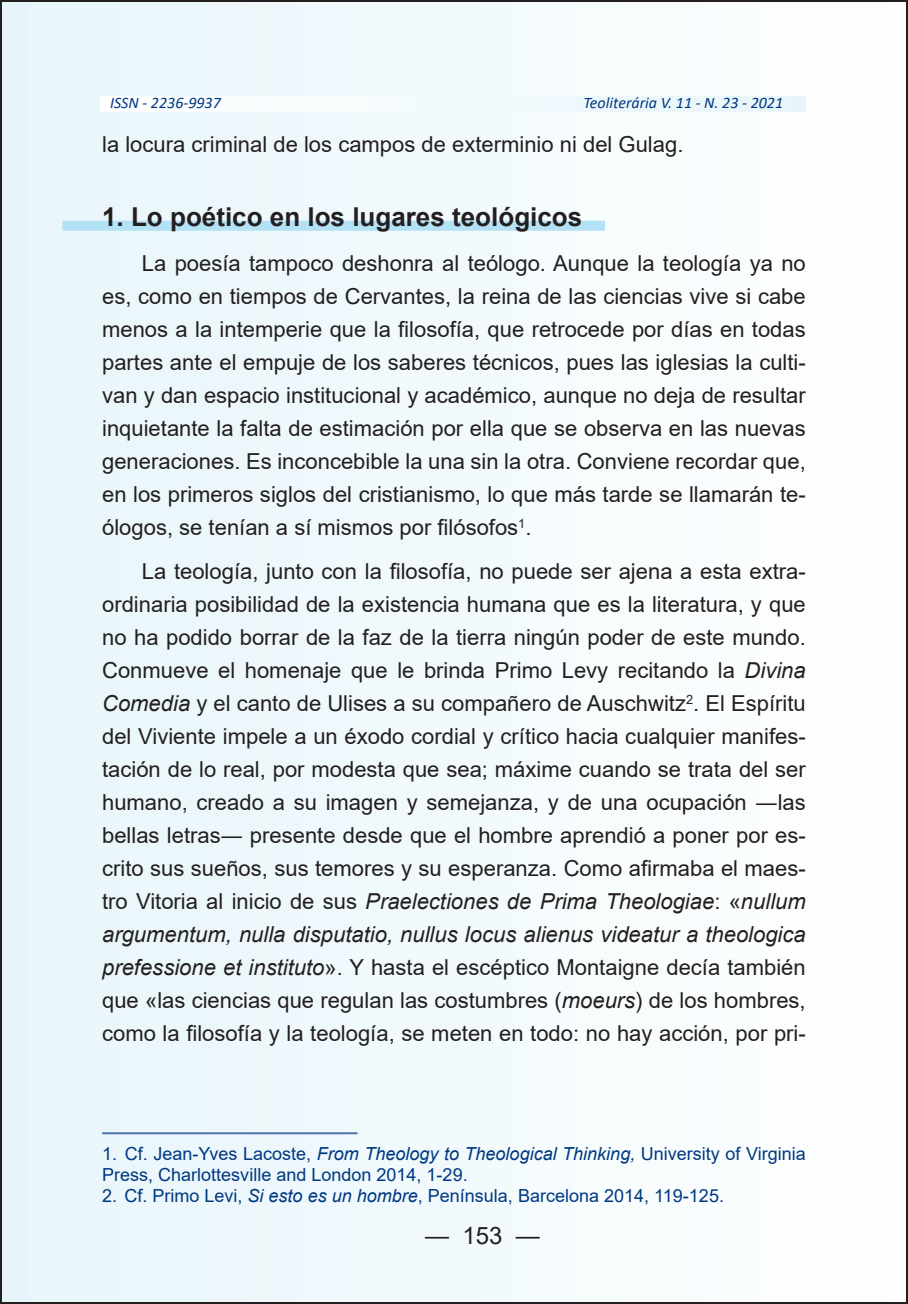
<style>
.page{position:relative;width:908px;height:1304px;background:#fff}
.page>*{position:absolute;margin:0;border:0;box-sizing:border-box;transform-origin:0 0}
.t1{font:700 26px "Arial";color:#231f20}
.t2{font:24px "Arial";color:#231f20}
.t3{font:22px/33px "Arial";color:#231f20;text-align:justify}
.t4{font:18px/21px "Arial";color:#003882}
.t5{font:italic 16px "Calibri";color:#003882}
.s1{font-style:italic}
</style>
<div class="page">
<div style="left:1px;top:1px;width:905px;height:1302px;background:#f2f9fc"></div>
<div style="left:62px;top:221px;width:542px;height:10px;background:#b3e2f6"></div>
<hr style="left:102px;top:1132px;width:255px;height:2px;background:#4d74a8">
<p class="t5" style="left:110px;top:92px;width:112px">ISSN - 2236-9937</p>
<p class="t5" style="left:583px;top:92px;width:201px">Teoliterária V. 11 - N. 23 - 2021</p>
<p class="t3" style="left:102px;top:128px;width:582px">la locura criminal de los campos de exterminio ni del Gulag.</p>
<p class="t1" style="left:102px;top:199px;width:481px">1. Lo poético en los lugares teológicos</p>
<p class="t3" style="left:102px;top:246px;width:705px;text-indent:40px">La poesía tampoco deshonra al teólogo. Aunque la teología ya no es, como en tiempos de Cervantes, la reina de las ciencias vive si cabe menos a la intemperie que la filosofía, que retrocede por días en todas partes ante el empuje de los saberes técnicos, pues las iglesias la culti&shy;van y dan espacio institucional y académico, aunque no deja de resultar inquietante la falta de estimación por ella que se observa en las nuevas generaciones. Es inconcebible la una sin la otra. Conviene recordar que, en los primeros siglos del cristianismo, lo que más tarde se llamarán te&shy;ólogos, se tenían a sí mismos por filósofos<sup>1</sup>.</p>
<p class="t3" style="left:102px;top:555px;width:705px;text-indent:40px">La teología, junto con la filosofía, no puede ser ajena a esta extra&shy;ordinaria posibilidad de la existencia humana que es la literatura, y que no ha podido borrar de la faz de la tierra ningún poder de este mundo.<br>Conmueve el homenaje que le brinda Primo Levy recitando la <span class="s1">Divina Comedia</span> y el canto de Ulises a su compañero de Auschwitz<sup>2</sup>. El Espíritu del Viviente impele a un éxodo cordial y crítico hacia cualquier manifes&shy;tación de lo real, por modesta que sea; máxime cuando se trata del ser humano, creado a su imagen y semejanza, y de una ocupación ―las bellas letras― presente desde que el hombre aprendió a poner por es&shy;crito sus sueños, sus temores y su esperanza. Como afirmaba el maes&shy;tro Vitoria al inicio de sus <span class="s1">Praelectiones de Prima Theologiae</span>: «<span class="s1">nullum argumentum, nulla disputatio, nullus locus alienus videatur a theologica prefessione et instituto</span>». Y hasta el escéptico Montaigne decía también que «las ciencias que regulan las costumbres (<span class="s1">moeurs</span>) de los hombres, como la filosofía y la teología, se meten en todo: no hay acción, por pri-</p>
<p class="t4" style="left:102px;top:1143px;width:704px">1. Cf. Jean-Yves Lacoste, <span class="s1">From Theology to Theological Thinking,</span> University of Virginia<br>Press, Charlottesville and London 2014, 1-29.</p>
<p class="t4" style="left:102px;top:1185px;width:623px">2. Cf. Primo Levi, <span class="s1">Si esto es un hombre</span>, Península, Barcelona 2014, 119-125.</p>
<p class="t2" style="left:425px;top:1218px;width:116px">— 153 —</p>
</div>
